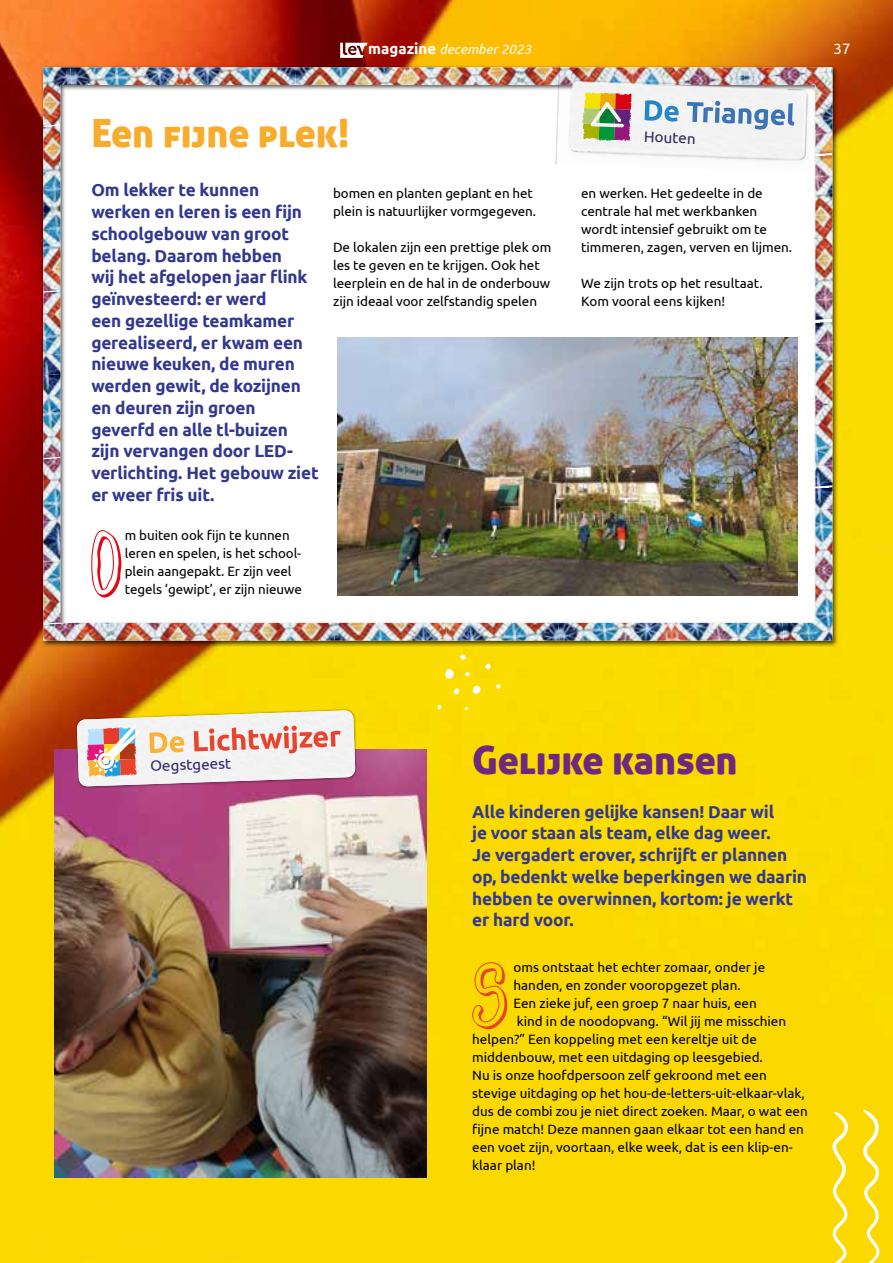
<style>
.page{position:relative;width:893px;height:1263px;background:#fff}
.page>*{position:absolute;margin:0;border:0;box-sizing:border-box;transform-origin:0 0}
.t1{font:88.65px "Pineapple Bold Shadow";color:#e30613}
.t2{font:88.65px "Pineapple Bold Shadow";color:#e8442d}
.t3{font:39px "Aller Display";color:#f8ac2d}
.t4{font:39px "Aller Display";color:#6d297f}
.t5{font:700 17.25px/21.8px "Ubuntu";letter-spacing:-.01em;color:#31388e}
.t6{font:15.3px "Ubuntu";color:#312a6f}
.t7{font:15px "Ubuntu";color:#fff}
.t8{font:13.5px/18px "Ubuntu";color:#000}
.t9{font:italic 13.5px "Ubuntu";color:#fff}
.s1{font-weight:700;font-style:normal;font-size:15px}
</style>
<div class="page">
<img style="left:0;top:0;width:893px;height:1263px">
<img style="left:54px;top:749px;width:372px;height:429px">
<svg style="left:863px;top:1109px;width:18px;height:154px"></svg>
<svg style="left:832px;top:1112px;width:17px;height:151px"></svg>
<div style="left:75px;top:709px;width:282px;height:79px;background:#000;opacity:.4"></div>
<svg style="left:77px;top:710px;width:278px;height:76px"></svg>
<div style="left:102px;top:757px;width:7px;height:7px;background:#fff;border-radius:50%"></div>
<div style="left:40px;top:64px;width:798px;height:583px;background:#000;opacity:.75"></div>
<img style="left:60px;top:85px;width:772px;height:538px">
<img style="left:43px;top:623px;width:178px;height:18px">
<img style="left:221px;top:623px;width:449px;height:18px">
<img style="left:43px;top:210px;width:17px;height:330px">
<img style="left:43px;top:540px;width:17px;height:84px">
<img style="left:43px;top:126px;width:17px;height:84px">
<img style="left:43px;top:67px;width:29px;height:59px">
<img style="left:184px;top:67px;width:335px;height:18px">
<img style="left:70px;top:67px;width:114px;height:18px">
<img style="left:670px;top:623px;width:113px;height:18px">
<img style="left:783px;top:568px;width:49px;height:73px">
<img style="left:815px;top:405px;width:17px;height:166px">
<img style="left:815px;top:322px;width:17px;height:83px">
<img style="left:815px;top:239px;width:17px;height:81px">
<img style="left:818px;top:78px;width:14px;height:76px">
<img style="left:815px;top:155px;width:17px;height:84px">
<img style="left:519px;top:67px;width:28px;height:18px">
<img style="left:818px;top:67px;width:14px;height:11px">
<svg style="left:460px;top:654px;width:6px;height:6px"></svg>
<svg style="left:485px;top:663px;width:6px;height:7px"></svg>
<svg style="left:445px;top:668px;width:9px;height:12px"></svg>
<svg style="left:465px;top:672px;width:5px;height:4px"></svg>
<svg style="left:496px;top:684px;width:5px;height:5px"></svg>
<svg style="left:472px;top:686px;width:9px;height:8px"></svg>
<svg style="left:454px;top:689px;width:5px;height:5px"></svg>
<svg style="left:437px;top:704px;width:4px;height:6px"></svg>
<svg style="left:464px;top:707px;width:4px;height:4px"></svg>
<img style="left:547px;top:65px;width:271px;height:109px">
<svg style="left:645px;top:100px;width:34px;height:22px"></svg>
<svg style="left:687px;top:101px;width:107px;height:29px"></svg>
<svg style="left:582px;top:92px;width:50px;height:49px"></svg>
<svg style="left:340px;top:43px;width:27px;height:15px"></svg>
<p class="t9" style="left:368px;top:41px;width:165px"><span class="s1">magazine</span> december 2023</p>
<p class="t7" style="left:833px;top:40px;width:18px">37</p>
<h2 class="t3" style="left:91px;top:108px;width:260px">Een fijne plek!</h2>
<p class="t5" style="left:91px;top:179px;width:229px">Om lekker te kunnen werken en leren is een fijn schoolgebouw van groot belang. Daarom hebben<br>wij het afgelopen jaar flink geïnvesteerd: er werd<br>een gezellige teamkamer gerealiseerd, er kwam een nieuwe keuken, de muren werden gewit, de kozijnen en deuren zijn groen geverfd en alle tl-buizen zijn vervangen door LED&shy;verlichting. Het gebouw ziet er weer fris uit.</p>
<h1 class="t1" style="left:90px;top:506px;width:37px">O</h1>
<p class="t8" style="left:125px;top:526px;width:179px">m buiten ook fijn te kunnen leren en spelen, is het school&shy;plein aangepakt. Er zijn veel tegels ‘gewipt’, er zijn nieuwe</p>
<p class="t8" style="left:333px;top:184px;width:205px">bomen en planten geplant en het plein is natuurlijker vormgegeven.</p>
<p class="t8" style="left:333px;top:238px;width:220px">De lokalen zijn een prettige plek om les te geven en te krijgen. Ook het leerplein en de hal in de onderbouw zijn ideaal voor zelfstandig spelen</p>
<p class="t6" style="left:644px;top:127px;width:53px;rotate:2deg">Houten</p>
<p class="t8" style="left:581px;top:184px;width:213px">en werken. Het gedeelte in de centrale hal met werkbanken wordt intensief gebruikt om te timmeren, zagen, verven en lijmen.</p>
<p class="t8" style="left:581px;top:274px;width:183px">We zijn trots op het resultaat.<br>Kom vooral eens kijken!</p>
<p class="t6" style="left:150px;top:756px;width:83px;rotate:-2deg">Oegstgeest</p>
<h2 class="t4" style="left:472px;top:735px;width:267px">Gelijke kansen</h2>
<p class="t5" style="left:472px;top:800px;width:336px">Alle kinderen gelijke kansen! Daar wil<br>je voor staan als team, elke dag weer.<br>Je vergadert erover, schrijft er plannen op, bedenkt welke beperkingen we daarin hebben te overwinnen, kortom: je werkt er hard voor.</p>
<h1 class="t2" style="left:471px;top:938px;width:42px">S</h1>
<p class="t8" style="left:514px;top:958px;width:253px">oms ontstaat het echter zomaar, onder je</p>
<p class="t8" style="left:514px;top:976px;width:229px">handen, en zonder vooropgezet plan.</p>
<p class="t8" style="left:514px;top:994px;width:245px">Een zieke juf, een groep 7 naar huis, een</p>
<p class="t8" style="left:517px;top:1012px;width:271px">kind in de noodopvang. “Wil jij me misschien</p>
<p class="t8" style="left:472px;top:1030px;width:286px">helpen?” Een koppeling met een kereltje uit de</p>
<p class="t8" style="left:472px;top:1048px;width:292px">middenbouw, met een uitdaging op leesgebied.</p>
<p class="t8" style="left:472px;top:1066px;width:296px">Nu is onze hoofdpersoon zelf gekroond met een</p>
<p class="t8" style="left:472px;top:1084px;width:334px">stevige uitdaging op het hou-de-letters-uit-elkaar-vlak,</p>
<p class="t8" style="left:472px;top:1102px;width:337px">dus de combi zou je niet direct zoeken. Maar, o wat een</p>
<p class="t8" style="left:472px;top:1120px;width:333px">fijne match! Deze mannen gaan elkaar tot een hand en</p>
<p class="t8" style="left:472px;top:1138px;width:322px">een voet zijn, voortaan, elke week, dat is een klip-en-</p>
<p class="t8" style="left:472px;top:1156px;width:65px">klaar plan!</p>
</div>
